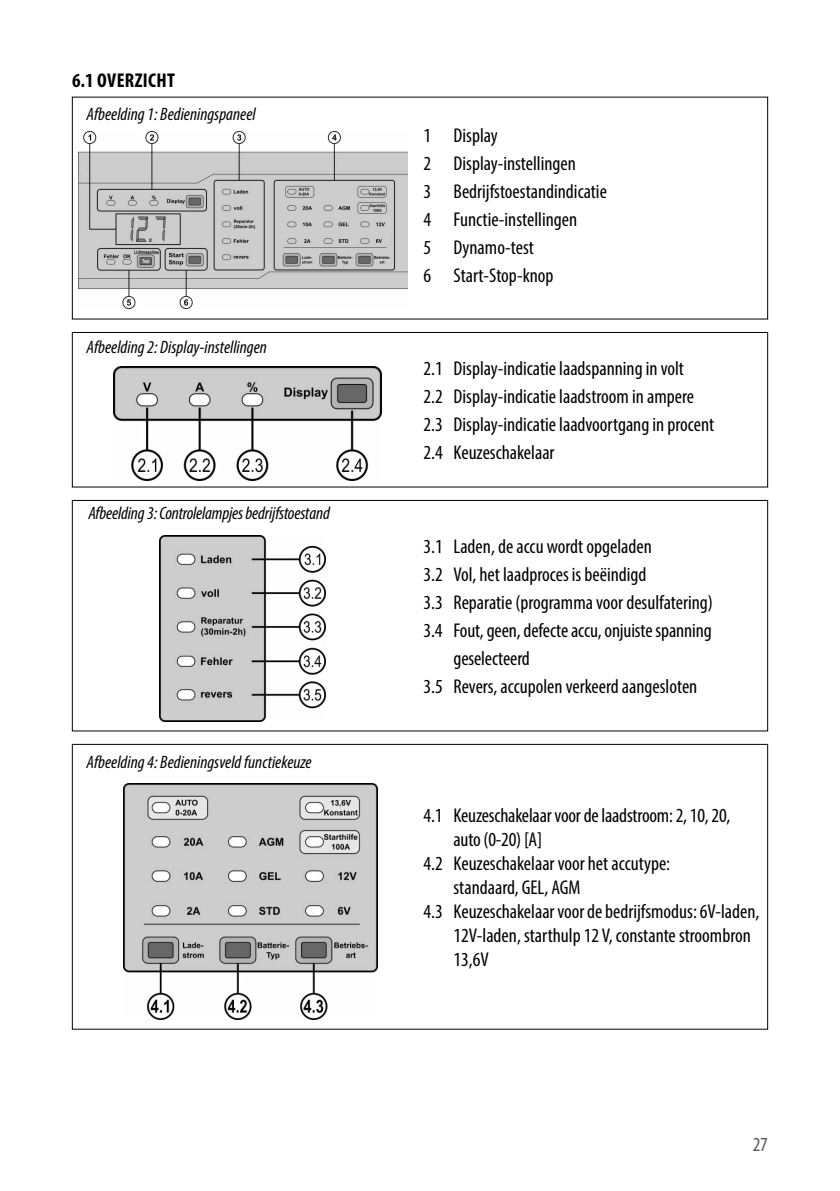
<style>
.page{position:relative;width:840px;height:1191px;background:#fff}
.page>*{position:absolute;margin:0;border:0;box-sizing:border-box;transform-origin:0 0}
.t1{font:condensed 20px/28px "Myriad Pro";color:#000}
.t2{font:700 condensed 20px "Myriad Pro";letter-spacing:.02em;color:#000}
.t3{font:condensed 20px "Myriad Pro";color:#575757}
.t4{font:italic condensed 18px "Myriad Pro";color:#000}
</style>
<div class="page">
<img style="left:78px;top:132px;width:330px;height:177px">
<img style="left:114px;top:366px;width:267px;height:114px">
<div style="left:72px;top:332px;width:695px;height:155px;border:1px solid #000"></div>
<img style="left:160px;top:535px;width:165px;height:186px">
<div style="left:72px;top:500px;width:695px;height:231px;border:1px solid #000"></div>
<img style="left:124px;top:783px;width:253px;height:236px">
<p class="t2" style="left:72px;top:68px;width:104px">6.1 OVERZICHT</p>
<p class="t4" style="left:87px;top:103px;width:170px">Afbeelding 1: Bedieningspaneel</p>
<p class="t4" style="left:87px;top:337px;width:182px">Afbeelding 2: Display-instellingen</p>
<p class="t4" style="left:88px;top:502px;width:243px">Afbeelding 3: Controlelampjes bedrijfstoestand</p>
<p class="t4" style="left:87px;top:751px;width:226px">Afbeelding 4: Bedieningsveld functiekeuze</p>
<p class="t1" style="left:423px;top:121px;width:185px">1 Display<br>2 Display-instellingen<br>3 Bedrijfstoestandindicatie<br>4 Functie-instellingen<br>5 Dynamo-test<br>6 Start-Stop-knop</p>
<p class="t1" style="left:423px;top:354px;width:292px">2.1 Display-indicatie laadspanning in volt<br>2.2 Display-indicatie laadstroom in ampere 2.3 Display-indicatie laadvoortgang in procent 2.4 Keuzeschakelaar</p>
<p class="t1" style="left:423px;top:532px;width:230px">3.1 Laden, de accu wordt opgeladen</p>
<p class="t1" style="left:423px;top:560px;width:224px">3.2 Vol, het laadproces is beëindigd</p>
<p class="t1" style="left:423px;top:588px;width:291px">3.3 Reparatie (programma voor desulfatering)</p>
<p class="t1" style="left:423px;top:616px;width:289px">3.4 Fout, geen, defecte accu, onjuiste spanning</p>
<p class="t1" style="left:453px;top:644px;width:78px">geselecteerd</p>
<p class="t1" style="left:423px;top:672px;width:275px">3.5 Revers, accupolen verkeerd aangesloten</p>
<p class="t1" style="left:423px;top:801px;width:308px">4.1 Keuzeschakelaar voor de laadstroom: 2, 10, 20,</p>
<p class="t1" style="left:453px;top:825px;width:90px">auto (0-20) [A]</p>
<p class="t1" style="left:423px;top:849px;width:248px">4.2 Keuzeschakelaar voor het accutype:</p>
<p class="t1" style="left:453px;top:873px;width:128px">standaard, GEL, AGM</p>
<p class="t1" style="left:423px;top:897px;width:337px">4.3 Keuzeschakelaar voor de bedrijfsmodus: 6V-laden,</p>
<p class="t1" style="left:453px;top:921px;width:298px">12V-laden, starthulp 12 V, constante stroombron</p>
<p class="t1" style="left:453px;top:945px;width:37px">13,6V</p>
<p class="t3" style="left:752px;top:1132px;width:17px">27</p>
</div>
